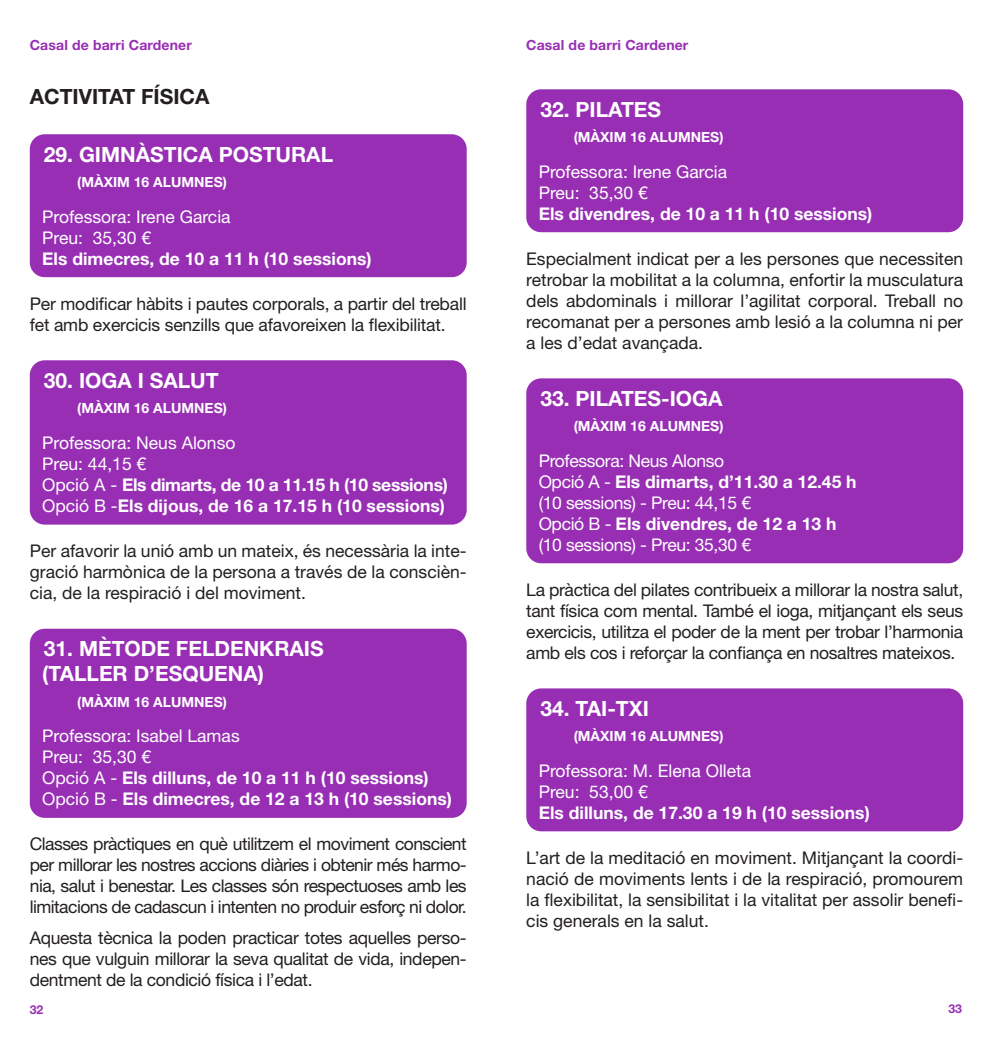
<style>
.page{position:relative;width:993px;height:1042px;background:#fff}
.page>*{position:absolute;margin:0;border:0;box-sizing:border-box;transform-origin:0 0}
.TITOL-BLANC{font:700 21px/25.2px "Helvetica Neue LT Std";color:#fff}
._1__Títol_1{font:700 21px "Helvetica Neue LT Std";color:#231f20}
.TB{font:17.5px/21px "Helvetica Neue LT Std";letter-spacing:-.01em;color:#231f20;text-align:justify}
.TEXT-BLANC{font:17.5px "Helvetica Neue LT Std";color:#fff}
.TEXT-BLANC-2{font:17.5px/21px "Helvetica Neue LT Std";letter-spacing:-.02em;color:#fff}
.TEXT-BLANC-3{font:700 17.5px "Helvetica Neue LT Std";color:#fff}
.TEXT-BLANC-NEG{font:700 17.5px "Helvetica Neue LT Std";color:#fff}
.TEXT-BLANC-4{font:700 17.5px "Helvetica Neue LT Std";letter-spacing:-.02em;color:#fff}
.TITOL-BLANC-2{font:700 14px "Helvetica Neue LT Std";color:#fff}
.t1{font:700 14px "Helvetica Neue LT Std";letter-spacing:.01em;color:#982eb4}
.t2{font:700 12.25px "Helvetica Neue LT Std";color:#982eb4}
.s1{font-weight:400}
.s2{font-weight:700}
</style>
<div class="page">
<div style="left:30px;top:134px;width:436px;height:143px;background:#982eb4;border-radius:15px"></div>
<div style="left:30px;top:360px;width:436px;height:164px;background:#982eb4;border-radius:15px"></div>
<div style="left:30px;top:629px;width:436px;height:189px;background:#982eb4;border-radius:15px"></div>
<div style="left:526px;top:89px;width:436px;height:143px;background:#982eb4;border-radius:15px"></div>
<div style="left:526px;top:378px;width:436px;height:185px;background:#982eb4;border-radius:15px"></div>
<div style="left:526px;top:688px;width:436px;height:143px;background:#982eb4;border-radius:15px"></div>
<p class="t1" style="left:30px;top:36px;width:163px">Casal de barri Cardener</p>
<p class="t1" style="left:526px;top:36px;width:163px">Casal de barri Cardener</p>
<p class="_1__Títol_1" style="left:30px;top:84px;width:181px">ACTIVITAT FÍSICA</p>
<p class="TITOL-BLANC" style="left:44px;top:141px;width:290px">29. GIMNÀSTICA POSTURAL</p>
<p class="TITOL-BLANC-2" style="left:77px;top:173px;width:151px">(MÀXIM 16 ALUMNES)</p>
<p class="TEXT-BLANC" style="left:42px;top:206px;width:190px">Professora: Irene Garcia</p>
<p class="TEXT-BLANC" style="left:42px;top:227px;width:110px">Preu: 35,30 €</p>
<p class="TEXT-BLANC-NEG" style="left:42px;top:248px;width:331px">Els dimecres, de 10 a 11 h (10 sessions)</p>
<p class="TB" style="left:30px;top:292px;width:438px">Per modificar hàbits i pautes corporals, a partir del treball fet amb exercicis senzills que afavoreixen la flexibilitat.</p>
<p class="TITOL-BLANC" style="left:44px;top:367px;width:176px">30. IOGA I SALUT</p>
<p class="TITOL-BLANC-2" style="left:77px;top:399px;width:151px">(MÀXIM 16 ALUMNES)</p>
<p class="TEXT-BLANC" style="left:42px;top:432px;width:195px">Professora: Neus Alonso</p>
<p class="TEXT-BLANC" style="left:42px;top:453px;width:106px">Preu: 44,15 €</p>
<p class="TEXT-BLANC-4" style="left:42px;top:474px;width:407px"><span class="s1">Opció A -</span> Els dimarts, de 10 a 11.15 h (10 sessions)</p>
<p class="TEXT-BLANC-3" style="left:42px;top:495px;width:404px"><span class="s1">Opció B -</span>Els dijous, de 16 a 17.15 h (10 sessions)</p>
<p class="TB" style="left:30px;top:540px;width:438px">Per afavorir la unió amb un mateix, és necessària la inte&shy;gració harmònica de la persona a través de la conscièn&shy;cia, de la respiració i del moviment.</p>
<p class="TITOL-BLANC" style="left:42px;top:635px;width:283px">31. MÈTODE FELDENKRAIS (TALLER D’ESQUENA)</p>
<p class="TITOL-BLANC-2" style="left:77px;top:693px;width:151px">(MÀXIM 16 ALUMNES)</p>
<p class="TEXT-BLANC" style="left:42px;top:726px;width:199px">Professora: Isabel Lamas</p>
<p class="TEXT-BLANC" style="left:42px;top:747px;width:110px">Preu: 35,30 €</p>
<p class="TEXT-BLANC-3" style="left:42px;top:767px;width:388px"><span class="s1">Opció A -</span> Els dilluns, de 10 a 11 h (10 sessions)</p>
<p class="TEXT-BLANC-3" style="left:42px;top:788px;width:411px"><span class="s1">Opció B -</span> Els dimecres, de 12 a 13 h (10 sessions)</p>
<p class="TB" style="left:30px;top:833px;width:438px">Classes pràctiques en què utilitzem el moviment conscient per millorar les nostres accions diàries i obtenir més harmo&shy;nia, salut i benestar. Les classes són respectuoses amb les limitacions de cadascun i intenten no produir esforç ni dolor.</p>
<p class="TB" style="left:30px;top:927px;width:438px">Aquesta tècnica la poden practicar totes aquelles perso&shy;nes que vulguin millorar la seva qualitat de vida, indepen&shy;dentment de la condició física i l’edat.</p>
<p class="TITOL-BLANC" style="left:540px;top:96px;width:122px">32. PILATES</p>
<p class="TITOL-BLANC-2" style="left:573px;top:128px;width:151px">(MÀXIM 16 ALUMNES)</p>
<p class="TEXT-BLANC" style="left:538px;top:161px;width:190px">Professora: Irene Garcia</p>
<p class="TEXT-BLANC" style="left:538px;top:182px;width:110px">Preu: 35,30 €</p>
<p class="TEXT-BLANC-NEG" style="left:538px;top:203px;width:335px">Els divendres, de 10 a 11 h (10 sessions)</p>
<p class="TB" style="left:526px;top:248px;width:438px">Especialment indicat per a les persones que necessiten retrobar la mobilitat a la columna, enfortir la musculatura dels abdominals i millorar l’agilitat corporal. Treball no recomanat per a persones amb lesió a la columna ni per a les d’edat avançada.</p>
<p class="TITOL-BLANC" style="left:540px;top:385px;width:183px">33. PILATES-IOGA</p>
<p class="TITOL-BLANC-2" style="left:573px;top:417px;width:151px">(MÀXIM 16 ALUMNES)</p>
<p class="TEXT-BLANC-2" style="left:538px;top:450px;width:187px">Professora: Neus Alonso</p>
<p class="TEXT-BLANC-2" style="left:538px;top:471px;width:319px">Opció A - <span class="s2">Els dimarts, d’11.30 a 12.45 h </span>(10 sessions) - Preu: 44,15 €</p>
<p class="TEXT-BLANC-2" style="left:538px;top:513px;width:299px">Opció B - <span class="s2">Els divendres, de 12 a 13 h </span>(10 sessions) - Preu: 35,30 €</p>
<p class="TB" style="left:526px;top:579px;width:438px">La pràctica del pilates contribueix a millorar la nostra salut, tant física com mental. També el ioga, mitjançant els seus exercicis, utilitza el poder de la ment per trobar l’harmonia amb els cos i reforçar la confiança en nosaltres mateixos.</p>
<p class="TITOL-BLANC" style="left:540px;top:695px;width:110px">34. TAI-TXI</p>
<p class="TITOL-BLANC-2" style="left:573px;top:727px;width:151px">(MÀXIM 16 ALUMNES)</p>
<p class="TEXT-BLANC" style="left:538px;top:760px;width:214px">Professora: M. Elena Olleta</p>
<p class="TEXT-BLANC" style="left:538px;top:781px;width:110px">Preu: 53,00 €</p>
<p class="TEXT-BLANC-NEG" style="left:538px;top:802px;width:332px">Els dilluns, de 17.30 a 19 h (10 sessions)</p>
<p class="TB" style="left:526px;top:847px;width:438px">L’art de la meditació en moviment. Mitjançant la coordi&shy;nació de moviments lents i de la respiració, promourem la flexibilitat, la sensibilitat i la vitalitat per assolir benefi&shy;cis generals en la salut.</p>
<p class="t2" style="left:30px;top:1002px;width:15px">32</p>
<p class="t2" style="left:948px;top:1001px;width:15px">33</p>
</div>
